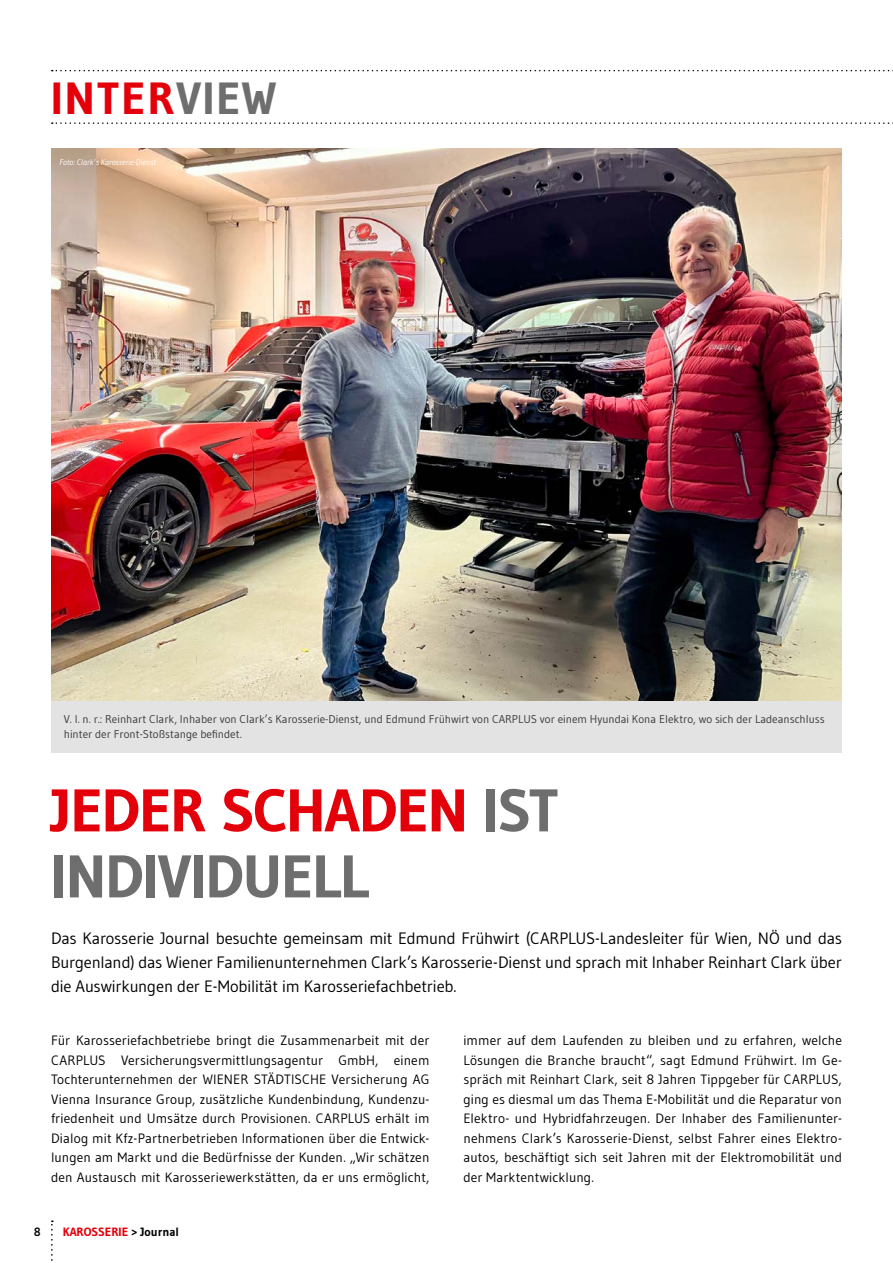
<style>
.page{position:relative;width:893px;height:1263px;background:#fff}
.page>*{position:absolute;margin:0;border:0;box-sizing:border-box;transform-origin:0 0}
.t1{font:700 60px/66px "Gudea";letter-spacing:-.02em;color:#6e6e6e}
.t2{font:700 45px "Gudea";letter-spacing:.04em;color:#e3000b}
.t3{font:16.5px/24px "Gudea";letter-spacing:-.01em;color:#000;text-align:justify}
.t4{font:13.5px/19.5px "Gudea";letter-spacing:.01em;color:#000;text-align:justify}
.t5{font:700 12px "Gudea";color:#e3000b}
.t6{font:700 12px "Gudea";color:#000}
.t7{font:11.25px/15px "Gudea";color:#3a3a39}
.t8{font:italic 8.25px "Gudea";color:#fff}
.s1{color:#6e6e6e}
.s2{color:#e3000b}
.s3{color:#000}
</style>
<div class="page">
<svg style="left:51px;top:1220px;width:2px;height:41px"></svg>
<svg style="left:52px;top:70px;width:841px;height:1px"></svg>
<svg style="left:52px;top:122px;width:841px;height:2px"></svg>
<img style="left:51px;top:148px;width:791px;height:553px">
<div style="left:51px;top:701px;width:791px;height:52px;background:#e3e3e3"></div>
<h2 class="t2" style="left:51px;top:70px;width:227px">INTER<span class="s1">VIEW</span></h2>
<p class="t8" style="left:60px;top:157px;width:98px">Foto: Clark’s Karosserie-Dienst</p>
<p class="t7" style="left:64px;top:712px;width:762px">V. l. n. r.: Reinhart Clark, Inhaber von Clark’s Karosserie-Dienst, und Edmund Frühwirt von CARPLUS vor einem Hyundai Kona Elektro, wo sich der Ladeanschluss hinter der Front-Stoßstange befindet.</p>
<h1 class="t1" style="left:51px;top:777px;width:509px"><span class="s2">JEDER SCHADEN</span> IST<br>INDIVIDUELL</h1>
<p class="t3" style="left:51px;top:926px;width:792px">Das Karosserie Journal besuchte gemeinsam mit Edmund Frühwirt (CARPLUS-Landesleiter für Wien, NÖ und das Burgenland) das Wiener Familienunternehmen Clark’s Karosserie-Dienst und sprach mit Inhaber Reinhart Clark über die Auswirkungen der E-Mobilität im Karosseriefachbetrieb.</p>
<p class="t4" style="left:51px;top:1031px;width:380px">Für Karosseriefachbetriebe bringt die Zusammenarbeit mit der CARPLUS Versicherungsvermittlungsagentur GmbH, einem Tochterunternehmen der WIENER STÄDTISCHE Versicherung AG Vienna Insurance Group, zusätzliche Kundenbindung, Kundenzu&shy;friedenheit und Umsätze durch Provisionen. CARPLUS erhält im Dialog mit Kfz-Partnerbetrieben Informationen über die Entwick&shy;lungen am Markt und die Bedürfnisse der Kunden. „Wir schätzen den Austausch mit Karosseriewerkstätten, da er uns ermöglicht,</p>
<p class="t4" style="left:463px;top:1031px;width:380px">immer auf dem Laufenden zu bleiben und zu erfahren, welche Lösungen die Branche braucht“, sagt Edmund Frühwirt. Im Ge&shy;spräch mit Reinhart Clark, seit 8 Jahren Tippgeber für CARPLUS, ging es diesmal um das Thema E-Mobilität und die Reparatur von Elektro- und Hybridfahrzeugen. Der Inhaber des Familienunter&shy;nehmens Clark’s Karosserie-Dienst, selbst Fahrer eines Elektro&shy;autos, beschäftigt sich seit Jahren mit der Elektromobilität und der Marktentwicklung.</p>
<p class="t6" style="left:34px;top:1224px;width:8px">8</p>
<p class="t5" style="left:63px;top:1224px;width:118px">KAROSSERIE <span class="s3">&gt; Journal</span></p>
</div>
